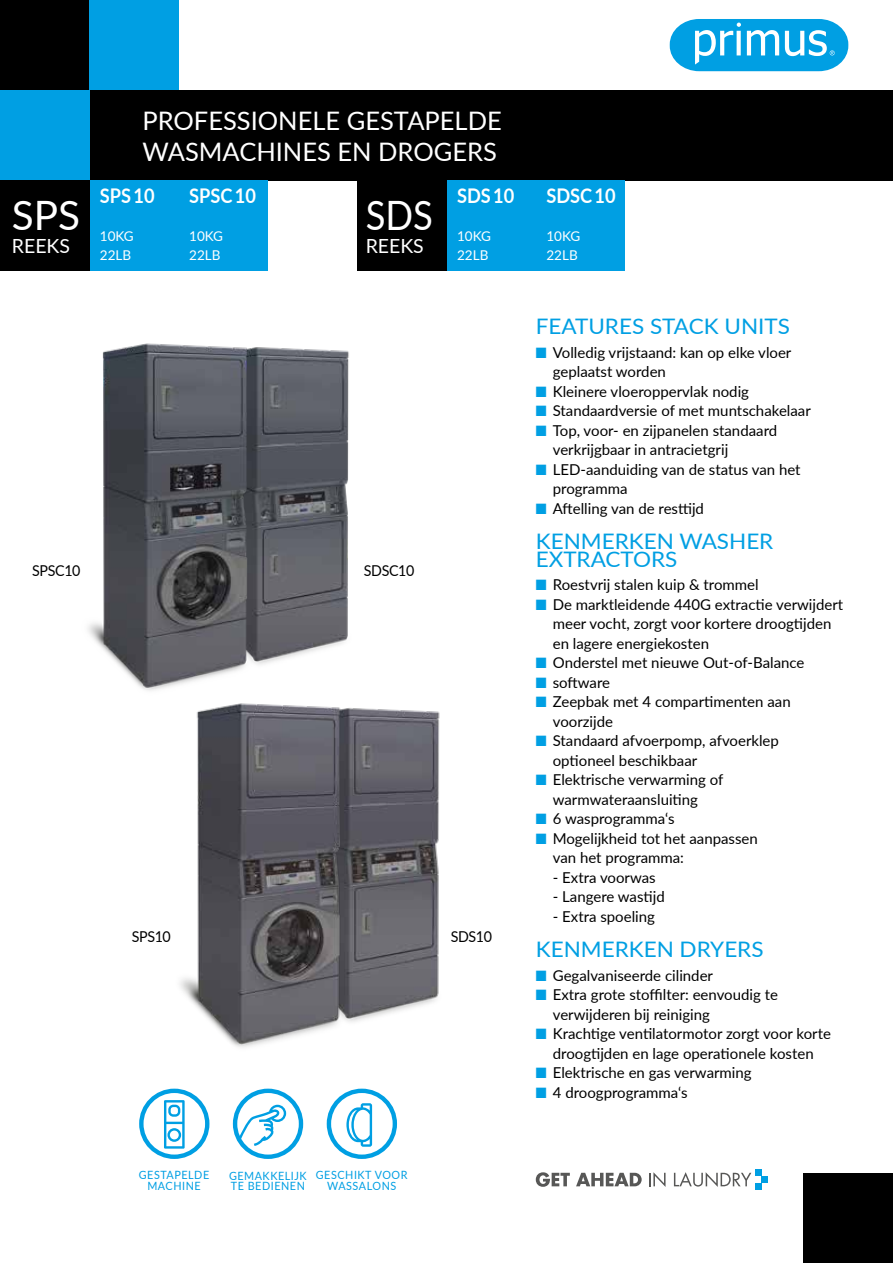
<style>
.page{position:relative;width:893px;height:1263px;background:#fff}
.page>*{position:absolute;margin:0;border:0;box-sizing:border-box;transform-origin:0 0}
.t1{font:40.5px "Lato";color:#fff}
.t2{font:40.5px "Lato";color:#fff;scale:.9 1}
.t3{font:25.5px/31.5px "Lato";color:#fff}
.t4{font:21.3px/18px "Lato";color:#009fe3;scale:1.05 1}
.t5{font:700 20.25px "Lato";color:#fff;scale:.9 1}
.t6{font:19.5px "Lato";color:#fff}
.t7{font:15px/19.5px "Lato";color:#000}
.t8{font:15px "Lato";color:#000;scale:.95 1}
.t9{font:13.5px/18.9px "Lato";color:#fff}
.t10{font:11.4px/10.8px "Lato";letter-spacing:.05em;color:#009fe3;text-align:center;scale:.95 1}
.s1{color:#009fe3}
</style>
<div class="page">
<div style="left:0;top:0;width:101px;height:102px;background:#000"></div>
<div style="left:0;top:90px;width:893px;height:90px;background:#000"></div>
<div style="left:0;top:90px;width:89px;height:90px;background:#009fe3"></div>
<div style="left:89px;top:0;width:90px;height:90px;background:#009fe3"></div>
<svg style="left:670px;top:19px;width:178px;height:52px"></svg>
<svg style="left:536px;top:1172px;width:34px;height:15px"></svg>
<svg style="left:576px;top:1173px;width:66px;height:13px"></svg>
<svg style="left:649px;top:1172px;width:16px;height:15px"></svg>
<svg style="left:674px;top:1172px;width:77px;height:15px"></svg>
<div style="left:761px;top:1176px;width:7px;height:7px;background:#009fe3"></div>
<div style="left:755px;top:1183px;width:6px;height:7px;background:#009fe3"></div>
<div style="left:755px;top:1169px;width:6px;height:7px;background:#009fe3"></div>
<div style="left:804px;top:1173px;width:89px;height:90px;background:#000"></div>
<div style="left:89px;top:180px;width:90px;height:90px;background:#009fe3"></div>
<div style="left:179px;top:180px;width:89px;height:90px;background:#009fe3"></div>
<div style="left:446px;top:180px;width:90px;height:90px;background:#009fe3"></div>
<div style="left:536px;top:180px;width:89px;height:90px;background:#009fe3"></div>
<img style="left:376px;top:709px;width:64px;height:308px">
<img style="left:274px;top:347px;width:75px;height:314px">
<img style="left:180px;top:703px;width:196px;height:345px">
<img style="left:88px;top:343px;width:186px;height:348px">
<svg style="left:233px;top:1089px;width:70px;height:70px"></svg>
<svg style="left:327px;top:1089px;width:70px;height:70px"></svg>
<svg style="left:139px;top:1089px;width:70px;height:70px"></svg>
<div style="left:0;top:180px;width:89px;height:90px;background:#000"></div>
<div style="left:357px;top:180px;width:89px;height:90px;background:#000"></div>
<h1 class="t1" style="left:12px;top:186px;width:70px">SPS</h1>
<h3 class="t6" style="left:12px;top:232px;width:60px">REEKS</h3>
<h2 class="t3" style="left:142px;top:104px;width:361px">PROFESSIONELE GESTAPELDE<br>WASMACHINES EN DROGERS</h2>
<h3 class="t5" style="left:100px;top:181px;width:62px">SPS 10</h3>
<p class="t9" style="left:100px;top:226px;width:35px">10KG<br>22LB</p>
<h3 class="t5" style="left:189px;top:181px;width:76px">SPSC 10</h3>
<p class="t9" style="left:189px;top:226px;width:35px">10KG<br>22LB</p>
<h1 class="t2" style="left:366px;top:186px;width:76px">SDS</h1>
<h3 class="t6" style="left:366px;top:232px;width:60px">REEKS</h3>
<h3 class="t5" style="left:457px;top:181px;width:65px">SDS 10</h3>
<p class="t9" style="left:457px;top:226px;width:35px">10KG<br>22LB</p>
<h3 class="t5" style="left:546px;top:181px;width:78px">SDSC 10</h3>
<p class="t9" style="left:546px;top:226px;width:35px">10KG<br>22LB</p>
<p class="t8" style="left:32px;top:560px;width:52px">SPSC10</p>
<p class="t8" style="left:132px;top:926px;width:43px">SPS10</p>
<p class="t8" style="left:364px;top:560px;width:55px">SDSC10</p>
<p class="t8" style="left:451px;top:926px;width:45px">SDS10</p>
<h3 class="t4" style="left:536px;top:316px;width:244px">FEATURES STACK UNITS</h3>
<p class="t7" style="left:553px;top:342px;width:240px;text-indent:-17px"><span class="s1">■</span> Volledig vrijstaand: kan op elke vloer geplaatst worden</p>
<p class="t7" style="left:536px;top:381px;width:215px"><span class="s1">■</span> Kleinere vloeroppervlak nodig</p>
<p class="t7" style="left:536px;top:400px;width:277px"><span class="s1">■</span> Standaardversie of met muntschakelaar</p>
<p class="t7" style="left:553px;top:420px;width:226px;text-indent:-17px"><span class="s1">■</span> Top, voor- en zijpanelen standaard verkrijgbaar in antracietgrij</p>
<p class="t7" style="left:553px;top:459px;width:249px;text-indent:-17px"><span class="s1">■</span> LED-aanduiding van de status van het programma</p>
<p class="t7" style="left:536px;top:498px;width:170px"><span class="s1">■</span> Aftelling van de resttijd</p>
<h3 class="t4" style="left:536px;top:531px;width:228px">KENMERKEN WASHER<br>EXTRACTORS</h3>
<p class="t7" style="left:536px;top:574px;width:224px"><span class="s1">■</span> Roestvrij stalen kuip &amp; trommel</p>
<p class="t7" style="left:553px;top:594px;width:292px;text-indent:-17px"><span class="s1">■</span> De marktleidende 440G extractie verwijdert meer vocht, zorgt voor kortere droogtijden en lagere energiekosten</p>
<p class="t7" style="left:536px;top:652px;width:270px"><span class="s1">■</span> Onderstel met nieuwe Out-of-Balance</p>
<p class="t7" style="left:536px;top:672px;width:76px"><span class="s1">■</span> software</p>
<p class="t7" style="left:553px;top:691px;width:239px;text-indent:-17px"><span class="s1">■</span> Zeepbak met 4 compartimenten aan voorzijde</p>
<p class="t7" style="left:553px;top:730px;width:228px;text-indent:-17px"><span class="s1">■</span> Standaard afvoerpomp, afvoerklep optioneel beschikbaar</p>
<p class="t7" style="left:536px;top:769px;width:189px;text-align:center"><span class="s1">■</span> Elektrische verwarming of warmwateraansluiting</p>
<p class="t7" style="left:536px;top:808px;width:140px"><span class="s1">■</span> 6 wasprogramma‘s</p>
<p class="t7" style="left:553px;top:828px;width:207px;text-indent:-17px"><span class="s1">■</span> Mogelijkheid tot het aanpassen van het programma:</p>
<p class="t7" style="left:553px;top:867px;width:104px">- Extra voorwas</p>
<p class="t7" style="left:553px;top:886px;width:114px">- Langere wastijd</p>
<p class="t7" style="left:553px;top:906px;width:104px">- Extra spoeling</p>
<h3 class="t4" style="left:536px;top:939px;width:218px">KENMERKEN DRYERS</h3>
<p class="t7" style="left:536px;top:965px;width:179px"><span class="s1">■</span> Gegalvaniseerde cilinder</p>
<p class="t7" style="left:553px;top:984px;width:227px;text-indent:-17px"><span class="s1">■</span> Extra grote stoffilter: eenvoudig te verwijderen bij reiniging</p>
<p class="t7" style="left:536px;top:1023px;width:297px;text-align:center"><span class="s1">■</span> Krachtige ventilatormotor zorgt voor korte droogtijden en lage operationele kosten</p>
<p class="t7" style="left:536px;top:1062px;width:217px"><span class="s1">■</span> Elektrische en gas verwarming</p>
<p class="t7" style="left:536px;top:1082px;width:153px"><span class="s1">■</span> 4 droogprogramma‘s</p>
<p class="t10" style="left:139px;top:1169px;width:76px">GESTAPELDE<br>MACHINE</p>
<p class="t10" style="left:229px;top:1169px;width:83px;text-align:left">GEMAKKELIJK<br>TE BEDIENEN</p>
<p class="t10" style="left:316px;top:1169px;width:98px">GESCHIKT VOOR<br>WASSALONS</p>
</div>
